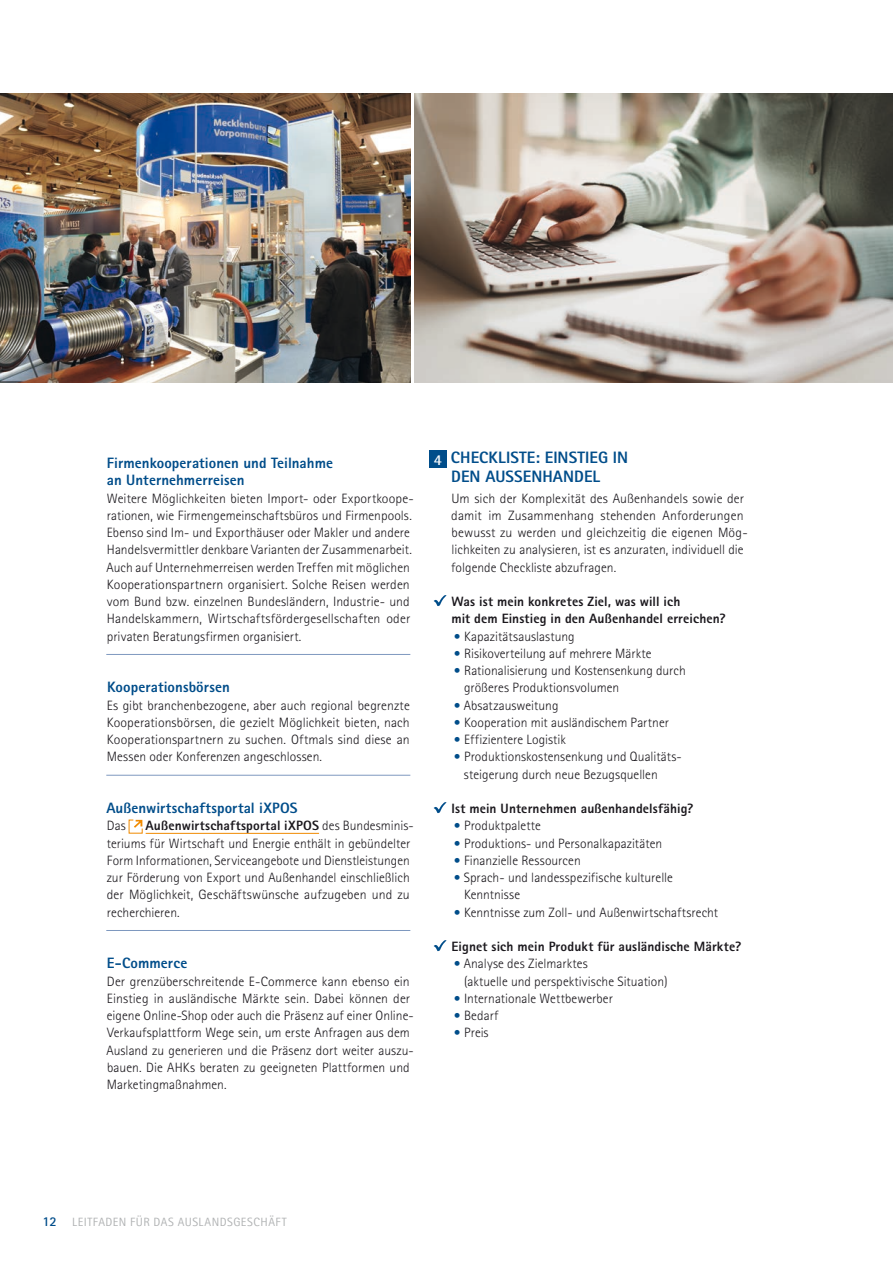
<style>
.page{position:relative;width:893px;height:1263px;background:#fff}
.page>*{position:absolute;margin:0;border:0;box-sizing:border-box;transform-origin:0 0}
.IHK_Überschrift_02{font:800 16.5px/19.5px "Rotis Sans Serif Std";color:#004d8a}
.IHK_Überschrift_02_1{font:800 15px "Rotis Sans Serif Std";letter-spacing:.005em;color:#004d8a}
.t1{font:700 15px "Agfa Rotis Sans Serif";color:#fff}
.IHK_fliess{font:300 13.5px/17.2px "Rotis Sans Serif Std";letter-spacing:.005em;color:#1a171c}
.IHK_fliess-2{font:800 13.5px "Rotis Sans Serif Std";letter-spacing:.01em;color:#1a171c}
.t2{font:12px "Agfa Rotis Sans Serif";letter-spacing:.045em;color:#b1b3b4}
.s1{font-weight:800}
.s2{font-weight:800;color:#004d8a}
.s3{font-weight:700;font-size:13.5px;color:#004d8a}
</style>
<div class="page">
<div style="left:429px;top:451px;width:17px;height:17px;background:#004d8a"></div>
<svg style="left:433px;top:595px;width:14px;height:11px"></svg>
<svg style="left:433px;top:802px;width:14px;height:11px"></svg>
<svg style="left:433px;top:940px;width:14px;height:11px"></svg>
<hr style="left:146px;top:833px;width:173px;height:1px;background:#f08a00">
<hr style="left:106px;top:654px;width:304px;height:1px;background:#7e98bf">
<hr style="left:106px;top:775px;width:304px;height:1px;background:#7e98bf">
<svg style="left:129px;top:820px;width:14px;height:13px"></svg>
<hr style="left:106px;top:930px;width:304px;height:1px;background:#7e98bf">
<img style="left:0;top:94px;width:410px;height:289px">
<img style="left:415px;top:94px;width:478px;height:289px">
<p class="IHK_Überschrift_02_1" style="left:107px;top:453px;width:228px">Firmenkooperationen und Teilnahme</p>
<p class="t1" style="left:434px;top:450px;width:10px">4</p>
<p class="IHK_Überschrift_02_1" style="left:107px;top:471px;width:139px">an Unternehmerreisen</p>
<p class="IHK_fliess" style="left:106px;top:489px;width:309px">Weitere Möglichkeiten bieten Import- oder Exportkoope&shy;rationen, wie Firmengemeinschaftsbüros und Firmenpools.<br>Ebenso sind Im- und Exporthäuser oder Makler und andere Handelsvermittler denkbare Varianten der Zusammenarbeit.<br>Auch auf Unternehmerreisen werden Treffen mit möglichen Kooperationspartnern organisiert. Solche Reisen werden vom Bund bzw. einzelnen Bundesländern, Industrie- und Handelskammern, Wirtschaftsfördergesellschaften oder privaten Beratungsfirmen organisiert.</p>
<p class="IHK_Überschrift_02_1" style="left:107px;top:678px;width:124px">Kooperationsbörsen</p>
<p class="IHK_fliess" style="left:107px;top:696px;width:304px;text-align:justify">Es gibt branchenbezogene, aber auch regional begrenzte Kooperationsbörsen, die gezielt Möglichkeit bieten, nach Kooperationspartnern zu suchen. Oftmals sind diese an Messen oder Konferenzen angeschlossen.</p>
<p class="IHK_Überschrift_02_1" style="left:106px;top:798px;width:193px">Außenwirtschaftsportal iXPOS</p>
<p class="IHK_fliess" style="left:107px;top:817px;width:20px">Das</p>
<p class="IHK_fliess" style="left:107px;top:817px;width:309px;text-indent:39px"><span class="s1">Außenwirtschaftsportal iXPOS</span> des Bundesminis&shy;teriums für Wirtschaft und Energie enthält in gebündelter Form Informationen, Serviceangebote und Dienstleistungen zur Förderung von Export und Außenhandel einschließlich der Möglichkeit, Geschäftswünsche aufzugeben und zu recherchieren.</p>
<p class="IHK_Überschrift_02_1" style="left:107px;top:954px;width:82px">E-Commerce</p>
<p class="IHK_fliess" style="left:106px;top:972px;width:309px">Der grenzüberschreitende E-Commerce kann ebenso ein Einstieg in ausländische Märkte sein. Dabei können der eigene Online-Shop oder auch die Präsenz auf einer Online-Verkaufsplattform Wege sein, um erste Anfragen aus dem Ausland zu generieren und die Präsenz dort weiter auszu&shy;bauen. Die AHKs beraten zu geeigneten Plattformen und Marketingmaßnahmen.</p>
<p class="IHK_Überschrift_02" style="left:451px;top:447px;width:179px">CHECKLISTE: EINSTIEG IN<br>DEN AUSSENHANDEL</p>
<p class="IHK_fliess" style="left:451px;top:489px;width:298px">Um sich der Komplexität des Außenhandels sowie der damit im Zusammenhang stehenden Anforderungen bewusst zu werden und gleichzeitig die eigenen Mög&shy;lichkeiten zu analysieren, ist es anzuraten, individuell die folgende Checkliste abzufragen.</p>
<p class="IHK_fliess-2" style="left:451px;top:593px;width:230px">Was ist mein konkretes Ziel, was will ich</p>
<p class="IHK_fliess-2" style="left:451px;top:610px;width:276px">mit dem Einstieg in den Außenhandel erreichen?</p>
<p class="IHK_fliess" style="left:454px;top:627px;width:123px"><span class="s2">•</span> Kapazitätsauslastung</p>
<p class="IHK_fliess" style="left:454px;top:645px;width:200px"><span class="s2">•</span> Risikoverteilung auf mehrere Märkte</p>
<p class="IHK_fliess" style="left:464px;top:662px;width:223px;text-indent:-11px"><span class="s2">•</span> Rationalisierung und Kostensenkung durch größeres Produktionsvolumen</p>
<p class="IHK_fliess" style="left:454px;top:696px;width:107px"><span class="s2">•</span> Absatzausweitung</p>
<p class="IHK_fliess" style="left:454px;top:714px;width:217px"><span class="s2">•</span> Kooperation mit ausländischem Partner</p>
<p class="IHK_fliess" style="left:454px;top:731px;width:114px"><span class="s2">•</span> Effizientere Logistik</p>
<p class="IHK_fliess" style="left:464px;top:748px;width:219px;text-indent:-10px"><span class="s2">•</span> Produktionskostensenkung und Qualitäts&shy;steigerung durch neue Bezugsquellen</p>
<p class="IHK_fliess-2" style="left:452px;top:800px;width:243px">Ist mein Unternehmen außenhandelsfähig?</p>
<p class="IHK_fliess" style="left:454px;top:817px;width:89px"><span class="s2">•</span> Produktpalette</p>
<p class="IHK_fliess" style="left:454px;top:834px;width:210px"><span class="s2">•</span> Produktions- und Personalkapazitäten</p>
<p class="IHK_fliess" style="left:454px;top:852px;width:129px"><span class="s2">•</span> Finanzielle Ressourcen</p>
<p class="IHK_fliess" style="left:464px;top:869px;width:210px;text-indent:-11px"><span class="s2">•</span> Sprach- und landesspezifische kulturelle<br>Kenntnisse</p>
<p class="IHK_fliess" style="left:454px;top:903px;width:266px"><span class="s2">•</span> Kenntnisse zum Zoll- und Außenwirtschaftsrecht</p>
<p class="IHK_fliess-2" style="left:452px;top:938px;width:291px">Eignet sich mein Produkt für ausländische Märkte?</p>
<p class="IHK_fliess" style="left:464px;top:955px;width:205px;text-indent:-11px"><span class="s2">•</span> Analyse des Zielmarktes<br>(aktuelle und perspektivische Situation)</p>
<p class="IHK_fliess" style="left:454px;top:990px;width:161px"><span class="s2">•</span> Internationale Wettbewerber</p>
<p class="IHK_fliess" style="left:454px;top:1007px;width:47px"><span class="s2">•</span> Bedarf</p>
<p class="IHK_fliess" style="left:454px;top:1024px;width:37px"><span class="s2">•</span> Preis</p>
<p class="t2" style="left:43px;top:1215px;width:246px"><span class="s3">12</span> LEITFADEN FÜR DAS AUSLANDSGESCHÄFT</p>
</div>
